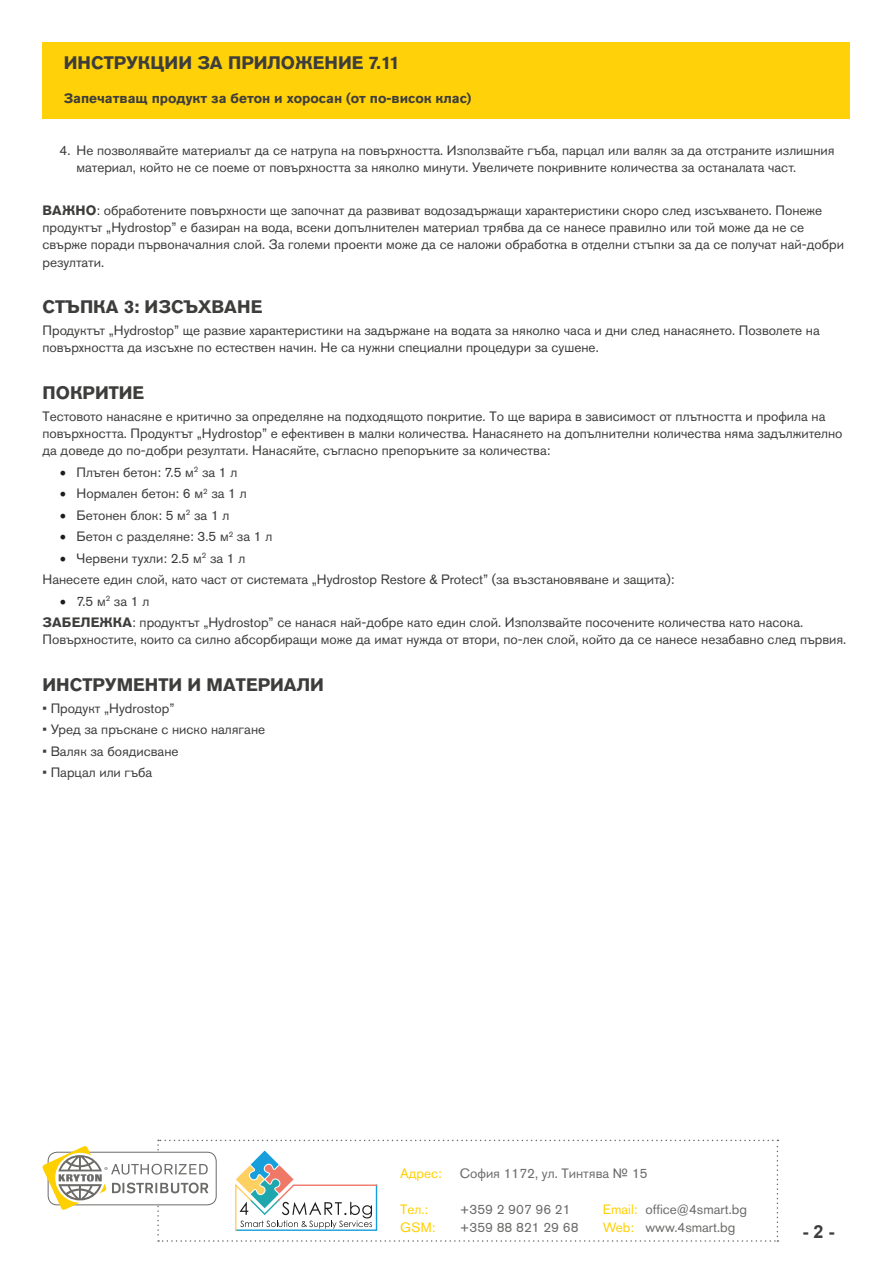
<style>
.page{position:relative;width:893px;height:1263px;background:#fff}
.page>*{position:absolute;margin:0;border:0;box-sizing:border-box;transform-origin:0 0}
.t1{font:700 18px "Akzidenz Grotesk Pro";color:#3d3d3c}
.t2{font:700 18px "Arial";color:#3d3d3c}
.t3{font:13.5px/17.2px "Akzidenz Grotesk Pro";color:#3d3d3c}
.t4{font:13.5px/18px "Akzidenz Grotesk Pro";color:#6b6b6a}
.t5{font:700 13.5px "Akzidenz Grotesk Pro";color:#3d3d3c}
.t6{font:13.5px/18px "Akzidenz Grotesk Pro";color:#ffd000}
.s1{font-weight:700}
.s2{font-family:"Minion Pro";font-size:18px;color:#1d1d1b}
</style>
<div class="page">
<svg style="left:42px;top:1140px;width:736px;height:102px"></svg>
<div style="left:43px;top:43px;width:807px;height:76px;background:#ffd109"></div>
<h1 class="t1" style="left:64px;top:51px;width:337px">ИНСТРУКЦИИ ЗА ПРИЛОЖЕНИЕ 7.11</h1>
<p class="t5" style="left:64px;top:90px;width:409px">Запечатващ продукт за бетон и хоросан (от по-висок клас)</p>
<p class="t3" style="left:77px;top:141px;width:760px;text-indent:-17px">4. Не позволявайте материалът да се натрупа на повърхността. Използвайте гъба, парцал или валяк за да отстраните излишния материал, който не се поеме от повърхността за няколко минути. Увеличете покривните количества за останалата част.</p>
<p class="t3" style="left:43px;top:202px;width:803px"><span class="s1">ВАЖНО</span>: обработените повърхности ще започнат да развиват водозадържащи характеристики скоро след изсъхването. Понеже продуктът „Hydrostop” е базиран на вода, всеки допълнителен материал трябва да се нанесе правилно или той може да не се свърже поради първоначалния слой. За големи проекти може да се наложи обработка в отделни стъпки за да се получат най-добри резултати.</p>
<h1 class="t1" style="left:43px;top:295px;width:221px">СТЪПКА 3: ИЗСЪХВАНЕ</h1>
<p class="t3" style="left:43px;top:322px;width:779px">Продуктът „Hydrostop” ще развие характеристики на задържане на водата за няколко часа и дни след нанасянето. Позволете на повърхността да изсъхне по естествен начин. Не са нужни специални процедури за сушене.</p>
<h1 class="t1" style="left:43px;top:381px;width:103px">ПОКРИТИЕ</h1>
<p class="t3" style="left:43px;top:407px;width:801px">Тестовото нанасяне е критично за определяне на подходящото покритие. То ще варира в зависимост от плътността и профила на повърхността. Продуктът „Hydrostop” е ефективен в малки количества. Нанасянето на допълнителни количества няма задължително да доведе до по-добри резултати. Нанасяйте, съгласно препоръките за количества:</p>
<p class="t3" style="left:60px;top:463px;width:179px"><span class="s2">•</span> Плътен бетон: 7.5 м<sup>2</sup> за 1 л</p>
<p class="t3" style="left:60px;top:485px;width:189px"><span class="s2">•</span> Нормален бетон: 6 м<sup>2</sup> за 1 л</p>
<p class="t3" style="left:60px;top:506px;width:171px"><span class="s2">•</span> Бетонен блок: 5 м<sup>2</sup> за 1 л</p>
<p class="t3" style="left:60px;top:528px;width:214px"><span class="s2">•</span> Бетон с разделяне: 3.5 м<sup>2</sup> за 1 л</p>
<p class="t3" style="left:43px;top:547px;width:633px;line-height:21.5px;text-indent:17px"><span class="s2">•</span> Червени тухли: 2.5 м<sup>2</sup> за 1 л<br>Нанесете един слой, като част от системата „Hydrostop Restore &amp; Protect” (за възстановяване и защита):</p>
<p class="t3" style="left:43px;top:590px;width:762px;line-height:21.5px;text-indent:17px"><span class="s2">•</span> 7.5 м<sup>2</sup> за 1 л<br><span class="s1">ЗАБЕЛЕЖКА</span>: продуктът „Hydrostop” се нанася най-добре като един слой. Използвайте посочените количества като насока.</p>
<p class="t3" style="left:43px;top:631px;width:805px">Повърхностите, които са силно абсорбиращи може да имат нужда от втори, по-лек слой, който да се нанесе незабавно след първия.</p>
<h1 class="t1" style="left:43px;top:673px;width:283px">ИНСТРУМЕНТИ И МАТЕРИАЛИ</h1>
<p class="t3" style="left:43px;top:699px;width:133px">• Продукт „Hydrostop”</p>
<p class="t3" style="left:43px;top:721px;width:224px">• Уред за пръскане с ниско налягане</p>
<p class="t3" style="left:43px;top:742px;width:138px">• Валяк за боядисване</p>
<p class="t3" style="left:43px;top:764px;width:111px">• Парцал или гъба</p>
<p class="t4" style="left:460px;top:1164px;width:190px">София 1172, ул. Тинтява № 15</p>
<p class="t4" style="left:460px;top:1200px;width:120px">+359 2 907 96 21 +359 88 821 29 68</p>
<p class="t6" style="left:400px;top:1164px;width:43px">Адрес:</p>
<p class="t6" style="left:400px;top:1200px;width:37px">Тел.:<br>GSM:</p>
<p class="t6" style="left:603px;top:1200px;width:36px">Email:<br>Web:</p>
<p class="t4" style="left:645px;top:1200px;width:103px">office@4smart.bg www.4smart.bg</p>
<h1 class="t2" style="left:803px;top:1218px;width:34px">- 2 -</h1>
</div>
